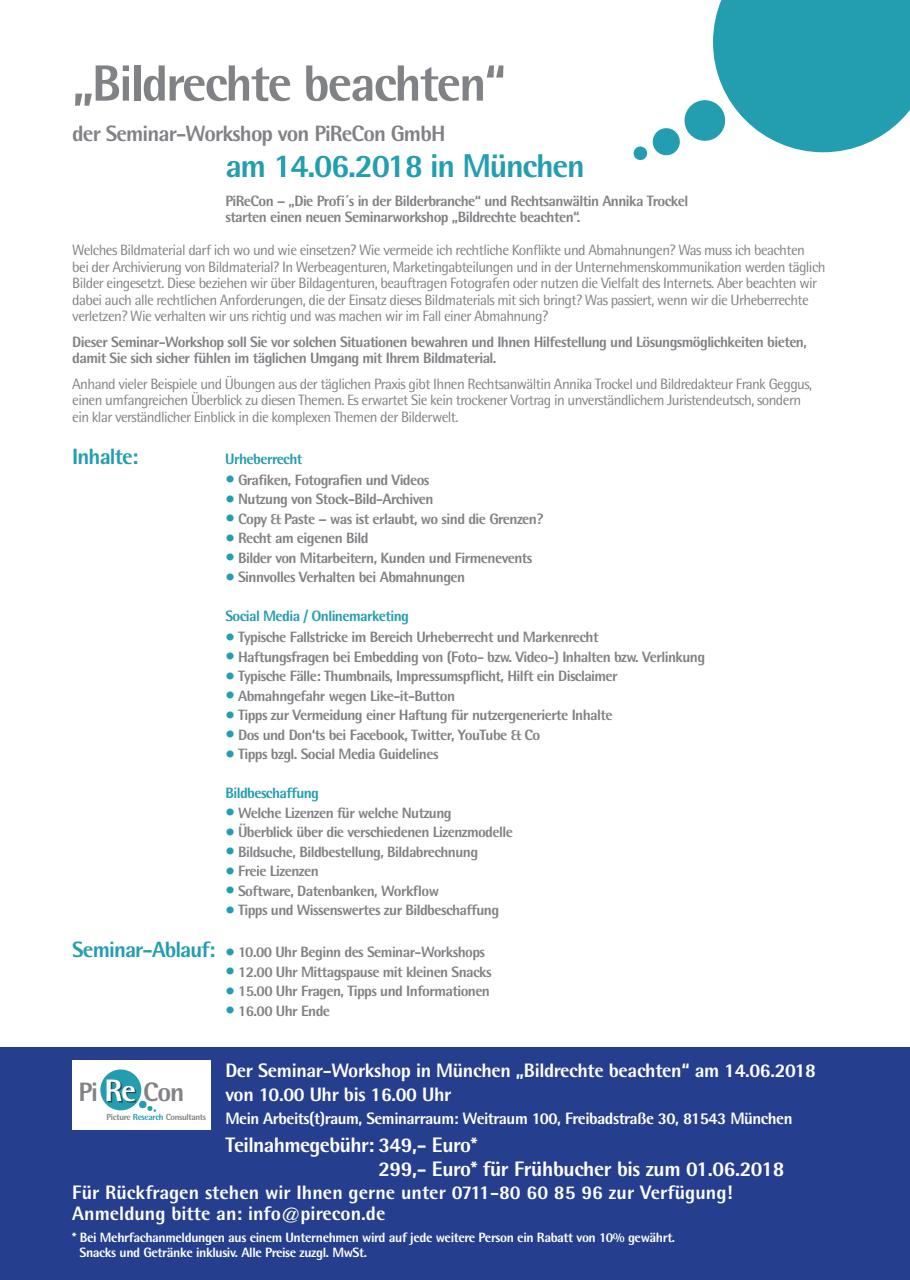
<style>
.page{position:relative;width:910px;height:1280px;background:#fff}
.page>*{position:absolute;margin:0;border:0;box-sizing:border-box;transform-origin:0 0}
.t1{font:800 51px "Rotis Semi Sans";letter-spacing:-.04em;color:#808285}
.t2{font:800 33px "Rotis Semi Sans";letter-spacing:-.04em;color:#239db0}
.t3{font:800 26.55px "Rotis Semi Sans";color:#808285}
.t4{font:800 22.2px "Rotis Semi Sans";letter-spacing:-.04em;color:#808285}
.t5{font:800 22.2px "Rotis Semi Sans";letter-spacing:-.04em;color:#239db0}
.t6{font:800 21px/24px "Rotis Semi Sans";letter-spacing:-.02em;color:#fff}
.t7{font:800 19.5px/21px "Rotis Semi Sans";color:#fff}
.t8{font:800 19.5px/24px "Rotis Semi Sans";letter-spacing:-.02em;color:#fff}
.t9{font:800 16.5px "Rotis Semi Sans";letter-spacing:-.03em;color:#fff}
.t10{font:800 15px/16.5px "Rotis Semi Sans";letter-spacing:-.04em;color:#808285}
.t11{font:15px/16.5px "Rotis Semi Sans";letter-spacing:-.04em;color:#808285}
.t12{font:800 15px "Rotis Semi Sans";letter-spacing:-.04em;color:#239db0}
.t13{font:800 13.5px/15px "Rotis Semi Sans";letter-spacing:-.03em;color:#fff}
.t14{font:800 8.85px "Rotis Semi Sans";letter-spacing:-.04em;color:#808285}
.s1{font-family:"Rotis Sans Serif";font-weight:300;font-size:19.5px;color:#239db0}
.s2{font-size:22.2px;color:#239db0}
.s3{font-size:31.05px;color:#fff}
.s4{color:#239db0}
.s5{font-family:"Rotis Sans Serif"}
</style>
<div class="page">
<div style="left:0;top:1048px;width:910px;height:232px;background:#253f8e"></div>
<svg style="left:633px;top:0;width:277px;height:160px"></svg>
<div style="left:72px;top:1060px;width:139px;height:69px;background:#fff"></div>
<div style="left:100px;top:1069px;width:41px;height:41px;background:#239db0;border-radius:50%"></div>
<div style="left:108px;top:1081px;width:28px;height:21px;background:#231f20;opacity:.6"></div>
<svg style="left:138px;top:1100px;width:18px;height:12px"></svg>
<h1 class="t1" style="left:72px;top:51px;width:435px">„Bildrechte beachten“</h1>
<h3 class="t4" style="left:72px;top:119px;width:375px">der Seminar-Workshop von PiReCon GmbH</h3>
<h2 class="t2" style="left:225px;top:145px;width:361px">am 14.06.2018 in München</h2>
<p class="t10" style="left:225px;top:192px;width:464px">PiReCon – „Die Profi´s in der Bilderbranche“ und Rechtsanwältin Annika Trockel starten einen neuen Seminarworkshop „Bildrechte beachten“.</p>
<p class="t11" style="left:72px;top:242px;width:755px">Welches Bildmaterial darf ich wo und wie einsetzen? Wie vermeide ich rechtliche Konflikte und Abmahnungen? Was muss ich beachten<br>bei der Archivierung von Bildmaterial? In Werbeagenturen, Marketingabteilungen und in der Unternehmenskommunikation werden täglich Bilder eingesetzt. Diese beziehen wir über Bildagenturen, beauftragen Fotografen oder nutzen die Vielfalt des Internets. Aber beachten wir dabei auch alle rechtlichen Anforderungen, die der Einsatz dieses Bildmaterials mit sich bringt? Was passiert, wenn wir die Urheberrechte verletzen? Wie verhalten wir uns richtig und was machen wir im Fall einer Abmahnung?</p>
<p class="t10" style="left:72px;top:333px;width:736px">Dieser Seminar-Workshop soll Sie vor solchen Situationen bewahren und Ihnen Hilfestellung und Lösungsmöglichkeiten bieten, damit Sie sich sicher fühlen im täglichen Umgang mit Ihrem Bildmaterial.</p>
<p class="t11" style="left:72px;top:375px;width:741px">Anhand vieler Beispiele und Übungen aus der täglichen Praxis gibt Ihnen Rechtsanwältin Annika Trockel und Bildredakteur Frank Geggus, einen umfangreichen Überblick zu diesen Themen. Es erwartet Sie kein trockener Vortrag in unverständlichem Juristendeutsch, sondern ein klar verständlicher Einblick in die komplexen Themen der Bilderwelt.</p>
<h3 class="t5" style="left:72px;top:442px;width:68px">Inhalte:</h3>
<p class="t12" style="left:225px;top:449px;width:79px">Urheberrecht</p>
<p class="t10" style="left:225px;top:471px;width:206px"><span class="s1">•</span> Grafiken, Fotografien und Videos</p>
<p class="t10" style="left:225px;top:490px;width:210px"><span class="s1">•</span> Nutzung von Stock-Bild-Archiven</p>
<p class="t10" style="left:225px;top:510px;width:319px"><span class="s1">•</span> Copy &amp; Paste – was ist erlaubt, wo sind die Grenzen?</p>
<p class="t10" style="left:225px;top:529px;width:145px"><span class="s1">•</span> Recht am eigenen Bild</p>
<p class="t10" style="left:225px;top:549px;width:308px"><span class="s1">•</span> Bilder von Mitarbeitern, Kunden und Firmenevents</p>
<p class="t10" style="left:225px;top:568px;width:241px"><span class="s1">•</span> Sinnvolles Verhalten bei Abmahnungen</p>
<p class="t12" style="left:225px;top:607px;width:185px">Social Media / Onlinemarketing</p>
<p class="t10" style="left:225px;top:628px;width:375px"><span class="s1">•</span> Typische Fallstricke im Bereich Urheberrecht und Markenrecht</p>
<p class="t10" style="left:225px;top:648px;width:481px"><span class="s1">•</span> Haftungsfragen bei Embedding von (Foto- bzw. Video-) Inhalten bzw. Verlinkung</p>
<p class="t10" style="left:225px;top:667px;width:394px"><span class="s1">•</span> Typische Fälle: Thumbnails, Impressumspflicht, Hilft ein Disclaimer</p>
<p class="t10" style="left:225px;top:687px;width:231px"><span class="s1">•</span> Abmahngefahr wegen Like-it-Button</p>
<p class="t10" style="left:225px;top:706px;width:389px"><span class="s1">•</span> Tipps zur Vermeidung einer Haftung für nutzergenerierte Inhalte</p>
<p class="t10" style="left:225px;top:726px;width:316px"><span class="s1">•</span> Dos und Don‘ts bei Facebook, Twitter, YouTube &amp; Co</p>
<p class="t10" style="left:225px;top:745px;width:215px"><span class="s1">•</span> Tipps bzgl. Social Media Guidelines</p>
<p class="t12" style="left:225px;top:784px;width:95px">Bildbeschaffung</p>
<p class="t10" style="left:225px;top:804px;width:228px"><span class="s1">•</span> Welche Lizenzen für welche Nutzung</p>
<p class="t10" style="left:225px;top:823px;width:289px"><span class="s1">•</span> Überblick über die verschiedenen Lizenzmodelle</p>
<p class="t10" style="left:225px;top:843px;width:254px"><span class="s1">•</span> Bildsuche, Bildbestellung, Bildabrechnung</p>
<p class="t10" style="left:225px;top:862px;width:95px"><span class="s1">•</span> Freie Lizenzen</p>
<p class="t10" style="left:225px;top:882px;width:215px"><span class="s1">•</span> Software, Datenbanken, Workflow</p>
<p class="t10" style="left:225px;top:901px;width:275px"><span class="s1">•</span> Tipps und Wissenswertes zur Bildbeschaffung</p>
<p class="t10" style="left:72px;top:943px;width:414px"><span class="s2">Seminar-Ablauf:</span> <span class="s1">•</span> 10.00 Uhr Beginn des Seminar-Workshops</p>
<p class="t10" style="left:225px;top:963px;width:268px"><span class="s1">•</span> 12.00 Uhr Mittagspause mit kleinen Snacks</p>
<p class="t10" style="left:225px;top:982px;width:266px"><span class="s1">•</span> 15.00 Uhr Fragen, Tipps und Informationen</p>
<p class="t10" style="left:225px;top:1002px;width:106px"><span class="s1">•</span> 16.00 Uhr Ende</p>
<h3 class="t3" style="left:78px;top:1075px;width:108px">Pi <span class="s3">Re</span> Con</h3>
<p class="t14" style="left:107px;top:1111px;width:101px">Picture <span class="s4">Research</span> Consultants</p>
<h3 class="t8" style="left:225px;top:1058px;width:592px">Der Seminar-Workshop in München „Bildrechte beachten“ am 14.06.2018 von 10.00 Uhr bis 16.00 Uhr</h3>
<p class="t9" style="left:225px;top:1108px;width:569px">Mein Arbeits(t)raum, Seminarraum: Weitraum 100, Freibadstraße 30, 81543 München</p>
<h3 class="t6" style="left:378px;top:1132px;width:407px;text-indent:-153px">Teilnahmegebühr: 349,- Euro*<br>299,- Euro* für Frühbucher bis zum 01.06.2018</h3>
<h3 class="t7" style="left:72px;top:1181px;width:662px">Für Rückfragen stehen wir Ihnen gerne unter 0711-80 60 85 96 zur Verfügung!<br>Anmeldung bitte an: info<span class="s5">@</span>pirecon.de</h3>
<p class="t13" style="left:79px;top:1229px;width:597px;text-indent:-7px">* Bei Mehrfachanmeldungen aus einem Unternehmen wird auf jede weitere Person ein Rabatt von 10% gewährt.<br>Snacks und Getränke inklusiv. Alle Preise zuzgl. MwSt.</p>
</div>
